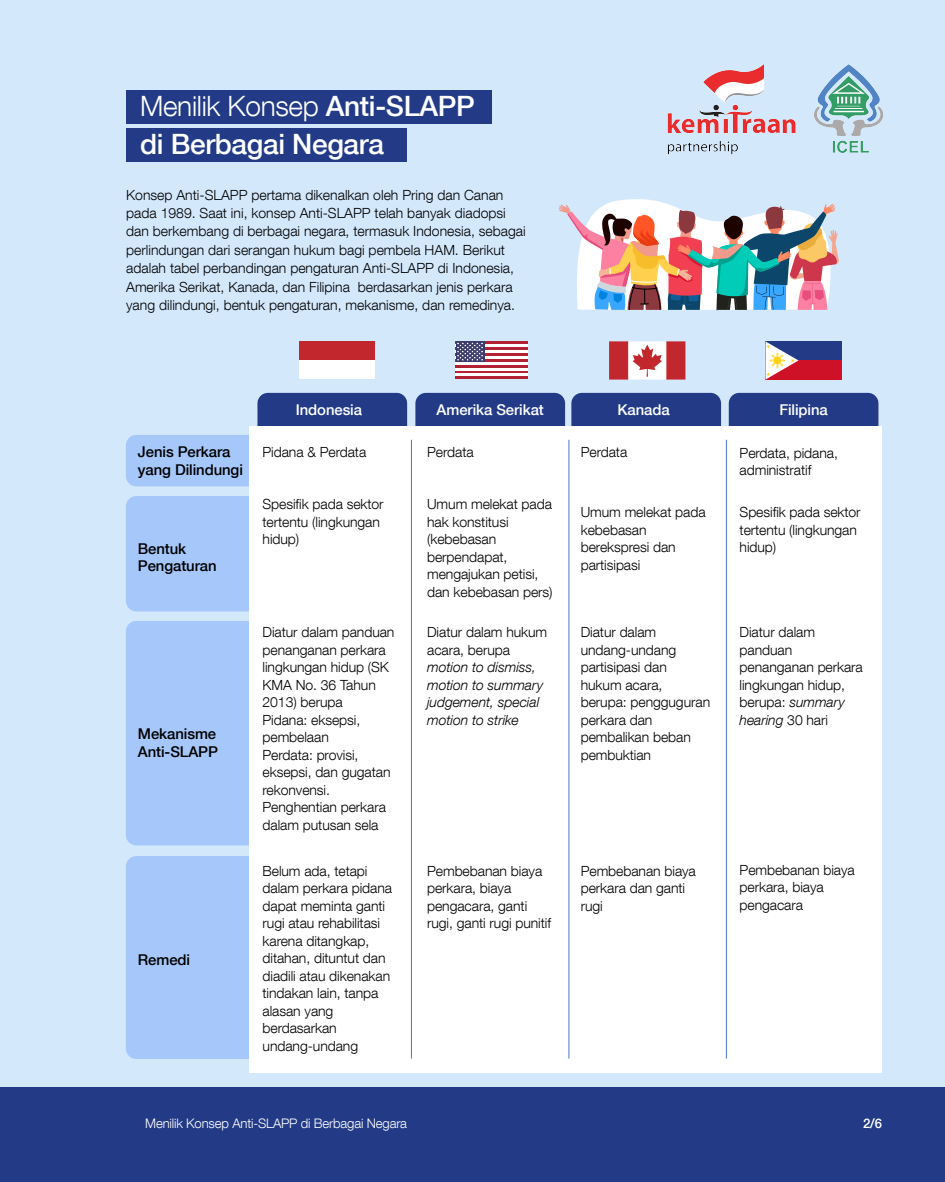
<style>
.page{position:relative;width:945px;height:1182px;background:#fff}
.page>*{position:absolute;margin:0;border:0;box-sizing:border-box;transform-origin:0 0}
.t1{font:500 28px/37.6px "Helvetica Neue LT Com";letter-spacing:-.01em;color:#fff}
.t2{font:500 14.88px/17.5px "Helvetica Neue LT Com";letter-spacing:-.005em;color:#000}
.t3{font:500 14.88px "Helvetica Neue LT Com";letter-spacing:-.005em;color:#fff}
.t4{font:300 14px/17.5px "Helvetica Neue LT Com";letter-spacing:-.005em;color:#000}
.t5{font:italic 300 14px/17.5px "Helvetica Neue LT Com";letter-spacing:-.005em;color:#000}
.t6{font:300 13.12px "Helvetica Neue LT Com";letter-spacing:-.01em;color:#fff}
.t7{font:500 13.12px "Helvetica Neue LT Com";color:#fff}
.s1{font-weight:300}
.s2{font-style:italic}
</style>
<div class="page">
<div style="left:0;top:0;width:945px;height:1181px;background:#d4e8fc"></div>
<div style="left:0;top:1087px;width:945px;height:94px;background:#233b87"></div>
<svg style="left:559px;top:199px;width:280px;height:112px"></svg>
<div style="left:126px;top:90px;width:366px;height:34px;background:#233b87"></div>
<div style="left:126px;top:128px;width:281px;height:34px;background:#233b87"></div>
<div style="left:126px;top:435px;width:150px;height:51px;background:#a5c7f9;border-radius:10px"></div>
<div style="left:257px;top:393px;width:150px;height:46px;background:#233b87;border-radius:10px"></div>
<div style="left:415px;top:393px;width:150px;height:46px;background:#233b87;border-radius:10px"></div>
<div style="left:571px;top:393px;width:150px;height:46px;background:#233b87;border-radius:10px"></div>
<div style="left:729px;top:393px;width:149px;height:46px;background:#233b87;border-radius:10px"></div>
<div style="left:126px;top:496px;width:150px;height:115px;background:#a5c7f9;border-radius:10px"></div>
<div style="left:126px;top:856px;width:150px;height:202px;background:#a5c7f9;border-radius:10px"></div>
<div style="left:126px;top:621px;width:150px;height:224px;background:#a5c7f9;border-radius:10px"></div>
<div style="left:249px;top:426px;width:633px;height:647px;background:#fff"></div>
<hr style="left:411px;top:439px;width:1px;height:619px;background:#4a75cb">
<hr style="left:569px;top:439px;width:1px;height:619px;background:#4a75cb">
<hr style="left:726px;top:439px;width:1px;height:619px;background:#4a75cb">
<div style="left:299px;top:341px;width:75px;height:38px;background:#fff"></div>
<div style="left:299px;top:341px;width:75px;height:19px;background:#c1272d"></div>
<div style="left:456px;top:341px;width:72px;height:38px;background:#b22234"></div>
<hr style="left:456px;top:344px;width:72px;height:3px;background:#fff">
<hr style="left:456px;top:350px;width:72px;height:3px;background:#fff">
<hr style="left:456px;top:356px;width:72px;height:3px;background:#fff">
<hr style="left:456px;top:362px;width:72px;height:3px;background:#fff">
<hr style="left:456px;top:367px;width:72px;height:3px;background:#fff">
<hr style="left:456px;top:373px;width:72px;height:3px;background:#fff">
<div style="left:456px;top:341px;width:28px;height:21px;background:#3c3b6e"></div>
<svg style="left:457px;top:342px;width:26px;height:19px"></svg>
<svg style="left:609px;top:341px;width:76px;height:38px;background:#d7767a"></svg>
<div style="left:765px;top:341px;width:77px;height:38px;background:#233b87"></div>
<div style="left:765px;top:360px;width:77px;height:19px;background:#ce1126"></div>
<svg style="left:765px;top:341px;width:34px;height:38px"></svg>
<img style="left:667px;top:64px;width:217px;height:91px">
<h1 class="t1" style="left:140px;top:87px;width:336px"><span class="s1">Menilik Konsep</span> Anti-SLAPP di Berbagai Negara</h1>
<p class="t4" style="left:126px;top:185px;width:401px;line-height:18.4px">Konsep Anti-SLAPP pertama dikenalkan oleh Pring dan Canan pada 1989. Saat ini, konsep Anti-SLAPP telah banyak diadopsi dan berkembang di berbagai negara, termasuk Indonesia, sebagai perlindungan dari serangan hukum bagi pembela HAM. Berikut adalah tabel perbandingan pengaturan Anti-SLAPP di Indonesia, Amerika Serikat, Kanada, dan Filipina berdasarkan jenis perkara yang dilindungi, bentuk pengaturan, mekanisme, dan remedinya.</p>
<p class="t2" style="left:138px;top:443px;width:107px">Jenis Perkara yang Dilindungi</p>
<p class="t2" style="left:138px;top:539px;width:80px">Bentuk<br>Pengaturan</p>
<p class="t2" style="left:138px;top:725px;width:82px">Mekanisme<br>Anti-SLAPP</p>
<p class="t2" style="left:138px;top:951px;width:54px">Remedi</p>
<p class="t3" style="left:296px;top:400px;width:68px">Indonesia</p>
<p class="t3" style="left:437px;top:400px;width:109px">Amerika Serikat</p>
<p class="t3" style="left:618px;top:400px;width:54px">Kanada</p>
<p class="t3" style="left:779px;top:400px;width:50px">Filipina</p>
<p class="t4" style="left:263px;top:442px;width:105px">Pidana &amp; Perdata</p>
<p class="t4" style="left:263px;top:495px;width:123px">Spesifik pada sektor tertentu (lingkungan hidup)</p>
<p class="t4" style="left:263px;top:623px;width:133px">Diatur dalam panduan penanganan perkara lingkungan hidup (SK<br>KMA No. 36 Tahun<br>2013) berupa<br>Pidana: eksepsi, pembelaan<br>Perdata: provisi, eksepsi, dan gugatan rekonvensi.<br>Penghentian perkara dalam putusan sela</p>
<p class="t4" style="left:263px;top:861px;width:131px">Belum ada, tetapi dalam perkara pidana dapat meminta ganti rugi atau rehabilitasi karena ditangkap, ditahan, dituntut dan diadili atau dikenakan tindakan lain, tanpa alasan yang berdasarkan undang-undang</p>
<p class="t4" style="left:427px;top:442px;width:48px">Perdata</p>
<p class="t4" style="left:427px;top:495px;width:127px">Umum melekat pada hak konstitusi (kebebasan berpendapat, mengajukan petisi, dan kebebasan pers)</p>
<p class="t4" style="left:427px;top:623px;width:122px">Diatur dalam hukum acara, berupa</p>
<p class="t5" style="left:427px;top:658px;width:118px">motion to dismiss, motion to summary judgement, special motion to strike</p>
<p class="t4" style="left:581px;top:443px;width:48px">Perdata</p>
<p class="t4" style="left:581px;top:503px;width:126px">Umum melekat pada kebebasan berekspresi dan partisipasi</p>
<p class="t4" style="left:581px;top:623px;width:131px">Diatur dalam undang-undang partisipasi dan hukum acara, berupa: pengguguran perkara dan pembalikan beban pembuktian</p>
<p class="t4" style="left:740px;top:444px;width:100px">Perdata, pidana, administratif</p>
<p class="t4" style="left:740px;top:503px;width:123px">Spesifik pada sektor tertentu (lingkungan hidup)</p>
<p class="t4" style="left:740px;top:623px;width:125px">Diatur dalam panduan penanganan perkara lingkungan hidup, berupa: <span class="s2">summary hearing</span> 30 hari</p>
<p class="t4" style="left:427px;top:861px;width:125px">Pembebanan biaya perkara, biaya pengacara, ganti rugi, ganti rugi punitif</p>
<p class="t4" style="left:581px;top:861px;width:117px">Pembebanan biaya perkara dan ganti rugi</p>
<p class="t4" style="left:740px;top:860px;width:117px">Pembebanan biaya perkara, biaya pengacara</p>
<p class="t6" style="left:145px;top:1115px;width:263px">Menilik Konsep Anti-SLAPP di Berbagai Negara</p>
<p class="t7" style="left:863px;top:1115px;width:20px">2/6</p>
</div>
